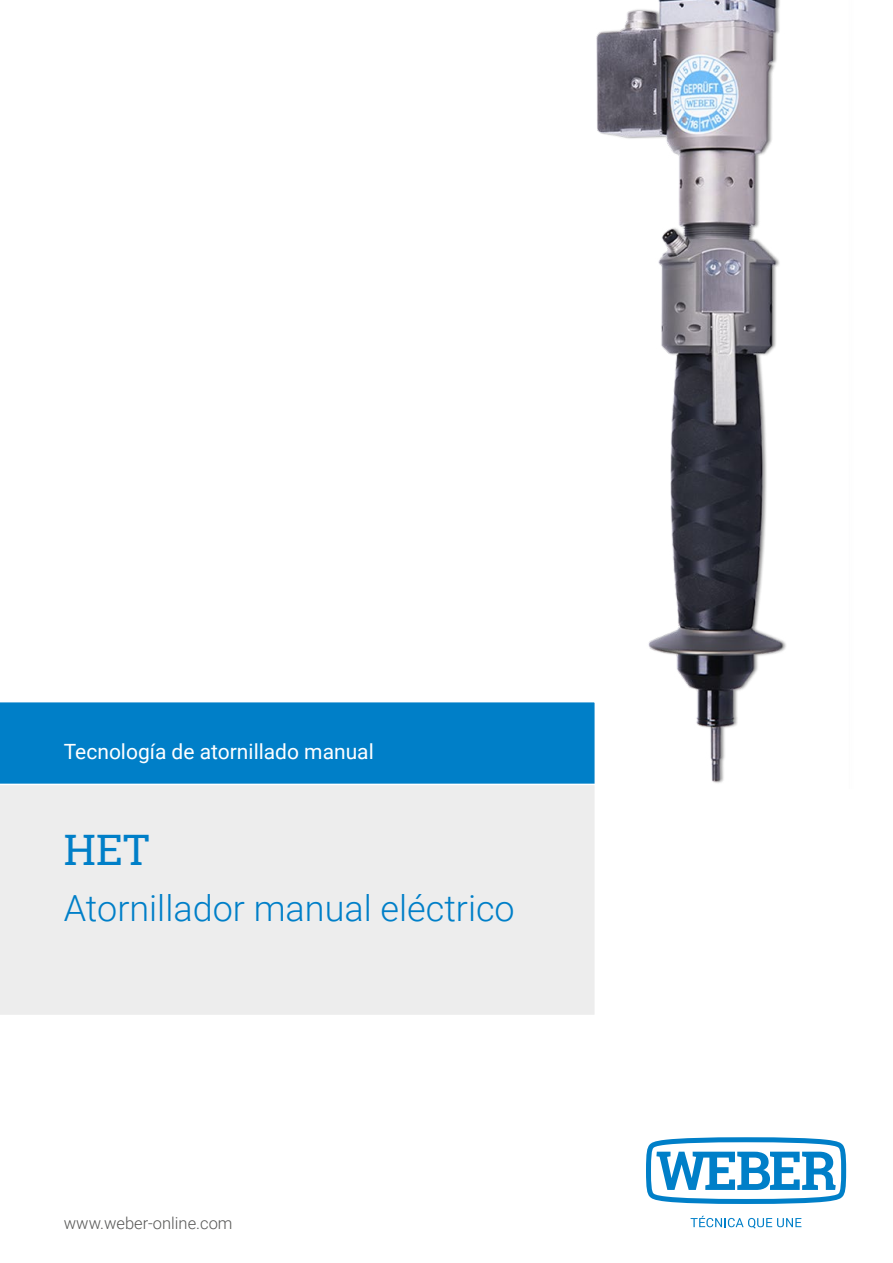
<style>
.page{position:relative;width:893px;height:1263px;background:#fff}
.page>*{position:absolute;margin:0;border:0;box-sizing:border-box;transform-origin:0 0}
.t1{font:42px "Roboto Slab";color:#007fc8}
.t2{font:300 36px "Roboto";color:#007fc8}
.t3{font:21px "Roboto";color:#fff}
.t4{font:300 16.5px "Roboto";color:#575756}
</style>
<div class="page">
<svg style="left:646px;top:1137px;width:200px;height:67px"></svg>
<svg style="left:691px;top:1216px;width:110px;height:12px"></svg>
<img style="left:596px;top:0;width:190px;height:783px">
<div style="left:0;top:702px;width:595px;height:81px;background:#007fc8"></div>
<div style="left:0;top:783px;width:595px;height:232px;background:#ededed"></div>
<p class="t3" style="left:64px;top:737px;width:312px">Tecnología de atornillado manual</p>
<h1 class="t1" style="left:64px;top:820px;width:87px">HET</h1>
<h2 class="t2" style="left:64px;top:883px;width:452px">Atornillador manual eléctrico</h2>
<p class="t4" style="left:64px;top:1212px;width:170px">www.weber-online.com</p>
</div>
